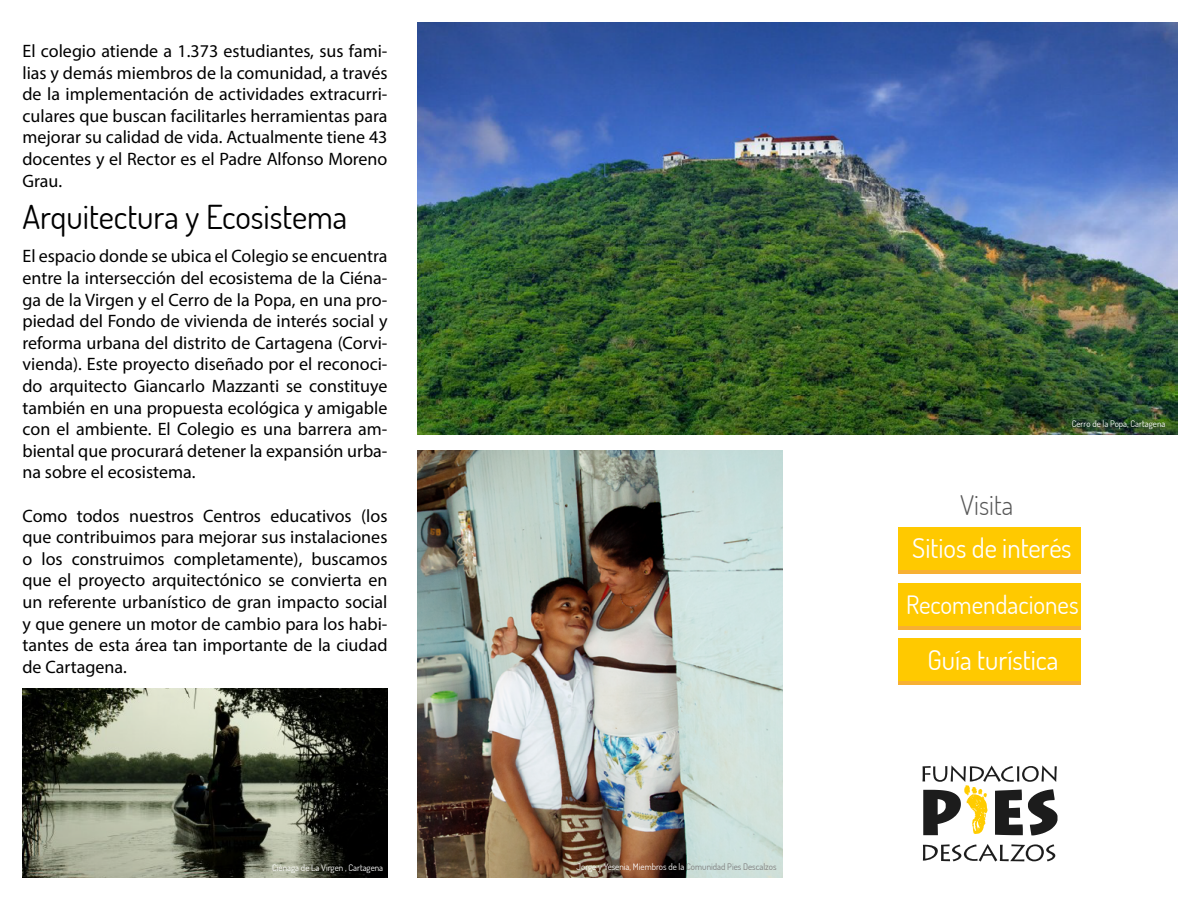
<style>
.page{position:relative;width:1200px;height:900px;background:#fff}
.page>*{position:absolute;margin:0;border:0;box-sizing:border-box;transform-origin:0 0}
.t1{font:33px "Dosis";color:#000}
.t2{font:27.15px "Dosis";color:#fff}
.t3{font:300 27.15px "Dosis";color:#575757}
.t4{font:25.35px "Dosis";color:#fff}
.t5{font:18px/21.6px "Myriad Pro";color:#000;text-align:justify}
.t6{font:9px "Dosis";color:#fff}
.s1{color:#7d7d7d}
</style>
<div class="page">
<img style="left:417px;top:22px;width:761px;height:413px">
<img style="left:22px;top:689px;width:365px;height:189px">
<img style="left:417px;top:450px;width:366px;height:428px">
<div style="left:898px;top:642px;width:184px;height:43px;background:#f7b033"></div>
<svg style="left:898px;top:625px;width:183px;height:4px"></svg>
<div style="left:898px;top:532px;width:184px;height:42px;background:linear-gradient(to right,#f7b033,#f7b033)"></div>
<div style="left:898px;top:527px;width:184px;height:42px;background:#ffc900"></div>
<div style="left:898px;top:583px;width:184px;height:42px;background:#ffc900"></div>
<div style="left:898px;top:639px;width:184px;height:42px;background:#ffc900"></div>
<svg style="left:922px;top:766px;width:135px;height:69px"></svg>
<svg style="left:923px;top:844px;width:132px;height:18px"></svg>
<p class="t5" style="left:22px;top:40px;width:367px">El colegio atiende a 1.373 estudiantes, sus fami&shy;lias y demás miembros de la comunidad, a través de la implementación de actividades extracurri&shy;culares que buscan facilitarles herramientas para mejorar su calidad de vida. Actualmente tiene 43 docentes y el Rector es el Padre Alfonso Moreno Grau.</p>
<h1 class="t1" style="left:22px;top:195px;width:326px">Arquitectura y Ecosistema</h1>
<p class="t5" style="left:22px;top:245px;width:367px">El espacio donde se ubica el Colegio se encuentra entre la intersección del ecosistema de la Ciéna&shy;ga de la Virgen y el Cerro de la Popa, en una pro&shy;piedad del Fondo de vivienda de interés social y reforma urbana del distrito de Cartagena (Corvi&shy;vienda). Este proyecto diseñado por el reconoci&shy;do arquitecto Giancarlo Mazzanti se constituye también en una propuesta ecológica y amigable con el ambiente. El Colegio es una barrera am&shy;biental que procurará detener la expansión urba&shy;na sobre el ecosistema.</p>
<p class="t5" style="left:22px;top:505px;width:367px">Como todos nuestros Centros educativos (los que contribuimos para mejorar sus instalaciones o los construimos completamente), buscamos que el proyecto arquitectónico se convierta en un referente urbanístico de gran impacto social y que genere un motor de cambio para los habi&shy;tantes de esta área tan importante de la ciudad de Cartagena.</p>
<p class="t6" style="left:272px;top:862px;width:113px">Ciénaga de La Virgen , Cartagena</p>
<p class="t6" style="left:577px;top:861px;width:201px">Jorge y Yesenia, Miembros de la <span class="s1">Comunidad Pies Descalzos</span></p>
<p class="t6" style="left:1072px;top:418px;width:95px">Cerro de la Popa, Cartagena</p>
<h2 class="t3" style="left:960px;top:488px;width:55px">Visita</h2>
<h2 class="t2" style="left:912px;top:531px;width:161px">Sitios de interés</h2>
<h3 class="t4" style="left:906px;top:588px;width:174px">Recomendaciones</h3>
<h2 class="t2" style="left:927px;top:642px;width:133px">Guía turística</h2>
</div>
